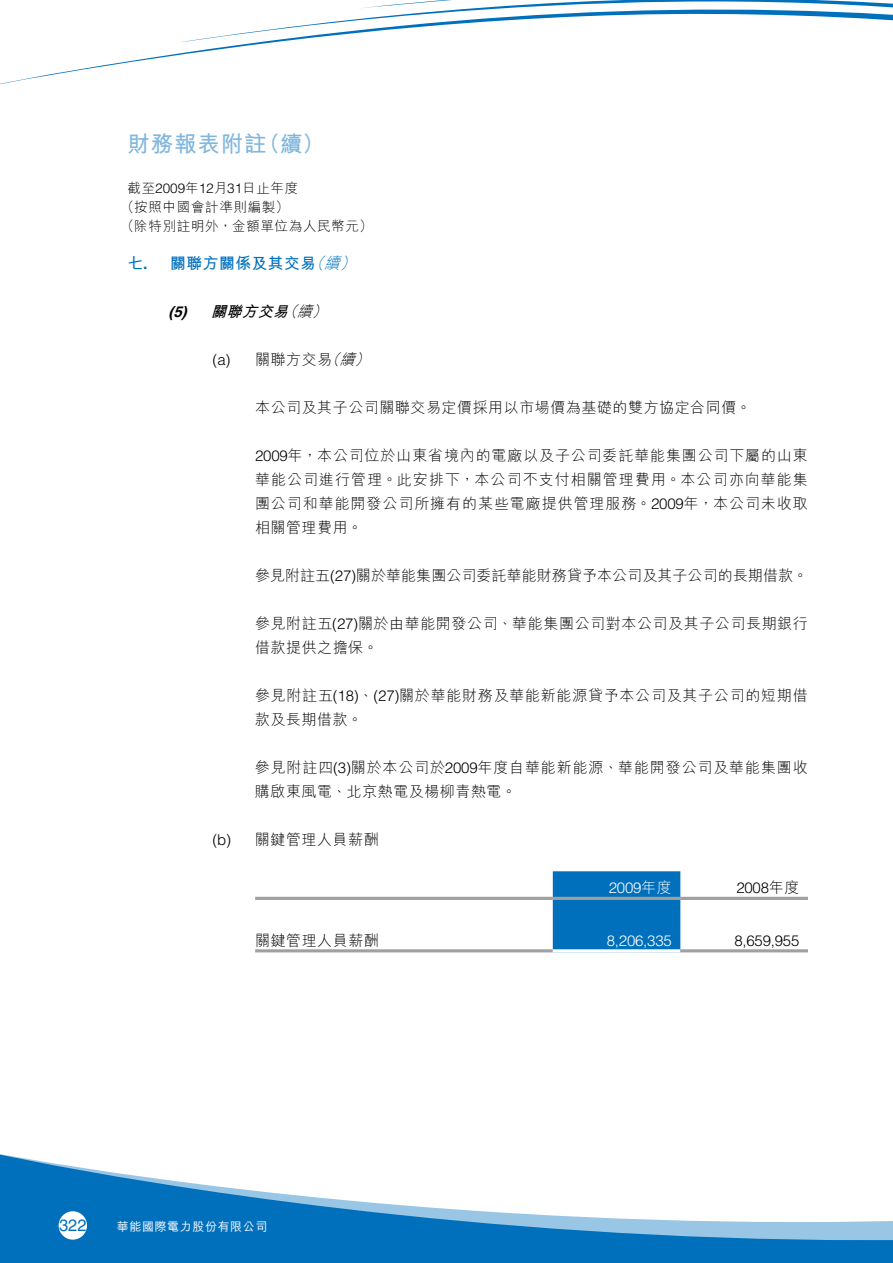
<style>
.page{position:relative;width:893px;height:1263px;background:#fff}
.page>*{position:absolute;margin:0;border:0;box-sizing:border-box;transform-origin:0 0}
.t1{font:700 22.5px "M Hei HK";letter-spacing:.035em;color:#80b7de}
.t2{font:16.5px "Helvetica LT Std";color:#0070bd}
.t3{font:700 15.75px "M Hei HK";letter-spacing:.035em;color:#0070bd}
.t4{font:300 15px/24px "M Hei HK";letter-spacing:.04em;color:#000}
.t5{font:300 15px/24px "M Hei HK";letter-spacing:.06em;color:#000}
.t6{font:300 15px "M Hei HK";letter-spacing:.005em;color:#000}
.t7{font:300 15px "Helvetica LT Std";letter-spacing:-.015em;color:#fff}
.t8{font:300 15px "Helvetica LT Std";letter-spacing:-.015em;color:#000}
.t9{font:italic 700 15px "M Hei HK";color:#000}
.t10{font:300 13.5px/18.8px "M Hei HK";letter-spacing:.05em;color:#000}
.t11{font:500 12px "M Hei HK";letter-spacing:.05em;color:#fff}
.s1{font-family:"Helvetica LT Std"}
.s2{font-weight:300;font-style:italic}
.s3{font-weight:300}
.s4{font-style:italic}
.s5{font-family:"M Hei HK"}
</style>
<div class="page">
<svg style="left:0;top:1154px;width:892px;height:109px"></svg>
<div style="left:59px;top:1211px;width:28px;height:28px;background:#fff;border-radius:50%"></div>
<svg style="left:179px;top:19px;width:177px;height:36px"></svg>
<svg style="left:892px;top:1221px;width:1px;height:42px"></svg>
<svg style="left:356px;top:0;width:537px;height:33px"></svg>
<div style="left:553px;top:871px;width:127px;height:78px;background:#0070bd"></div>
<hr style="left:255px;top:897px;width:298px;height:3px;background:#9fa0a0">
<hr style="left:553px;top:897px;width:127px;height:3px;background:#9fa0a0">
<hr style="left:680px;top:897px;width:128px;height:3px;background:#9fa0a0">
<hr style="left:255px;top:949px;width:298px;height:3px;background:#9fa0a0">
<hr style="left:680px;top:949px;width:128px;height:3px;background:#9fa0a0">
<h1 class="t1" style="left:128px;top:127px;width:199px">財務報表附註（續）</h1>
<p class="t10" style="left:121px;top:179px;width:253px;text-indent:7px">截至<span class="s1">2009</span>年<span class="s1">12</span>月<span class="s1">31</span>日止年度<br>（按照中國會計準則編製）<br>（除特別註明外，金額單位為人民幣元）</p>
<p class="t3" style="left:128px;top:252px;width:234px">七<span class="s1">.</span> 關聯方關係及其交易<span class="s2">（續）</span></p>
<p class="t9" style="left:169px;top:301px;width:164px"><span class="s1">(5)</span> 關聯方交易<span class="s3">（續）</span></p>
<p class="t4" style="left:213px;top:348px;width:162px"><span class="s1">(a)</span> 關聯方交易<span class="s4">（續）</span></p>
<p class="t4" style="left:255px;top:396px;width:497px">本公司及其子公司關聯交易定價採用以市場價為基礎的雙方協定合同價。</p>
<p class="t4" style="left:255px;top:444px;width:554px;text-align:justify"><span class="s1">2009</span>年，本公司位於山東省境內的電廠以及子公司委託華能集團公司下屬的山東華能公司進行管理。此安排下，本公司不支付相關管理費用。本公司亦向華能集團公司和華能開發公司所擁有的某些電廠提供管理服務。<span class="s1">2009</span>年，本公司未收取相關管理費用。</p>
<p class="t6" style="left:255px;top:568px;width:554px">參見附註五<span class="s1">(27)</span>關於華能集團公司委託華能財務貸予本公司及其子公司的長期借款。</p>
<p class="t4" style="left:255px;top:612px;width:554px">參見附註五<span class="s1">(27)</span>關於由華能開發公司、華能集團公司對本公司及其子公司長期銀行借款提供之擔保。</p>
<p class="t4" style="left:255px;top:684px;width:554px">參見附註五<span class="s1">(18)</span>、<span class="s1">(27)</span>關於華能財務及華能新能源貸予本公司及其子公司的短期借款及長期借款。</p>
<p class="t5" style="left:255px;top:756px;width:554px">參見附註四<span class="s1">(3)</span>關於本公司於<span class="s1">2009</span>年度自華能新能源、華能開發公司及華能集團收購啟東風電、北京熱電及楊柳青熱電。</p>
<p class="t4" style="left:212px;top:828px;width:168px"><span class="s1">(b)</span> 關鍵管理人員薪酬</p>
<p class="t7" style="left:609px;top:879px;width:65px">2009<span class="s5">年度</span></p>
<p class="t8" style="left:736px;top:879px;width:65px">2008<span class="s5">年度</span></p>
<p class="t4" style="left:255px;top:928px;width:125px">關鍵管理人員薪酬</p>
<p class="t7" style="left:607px;top:931px;width:67px">8,206,335</p>
<p class="t8" style="left:734px;top:931px;width:67px">8,659,955</p>
<p class="t2" style="left:59px;top:1215px;width:29px">322</p>
<p class="t11" style="left:117px;top:1217px;width:152px">華能國際電力股份有限公司</p>
</div>
